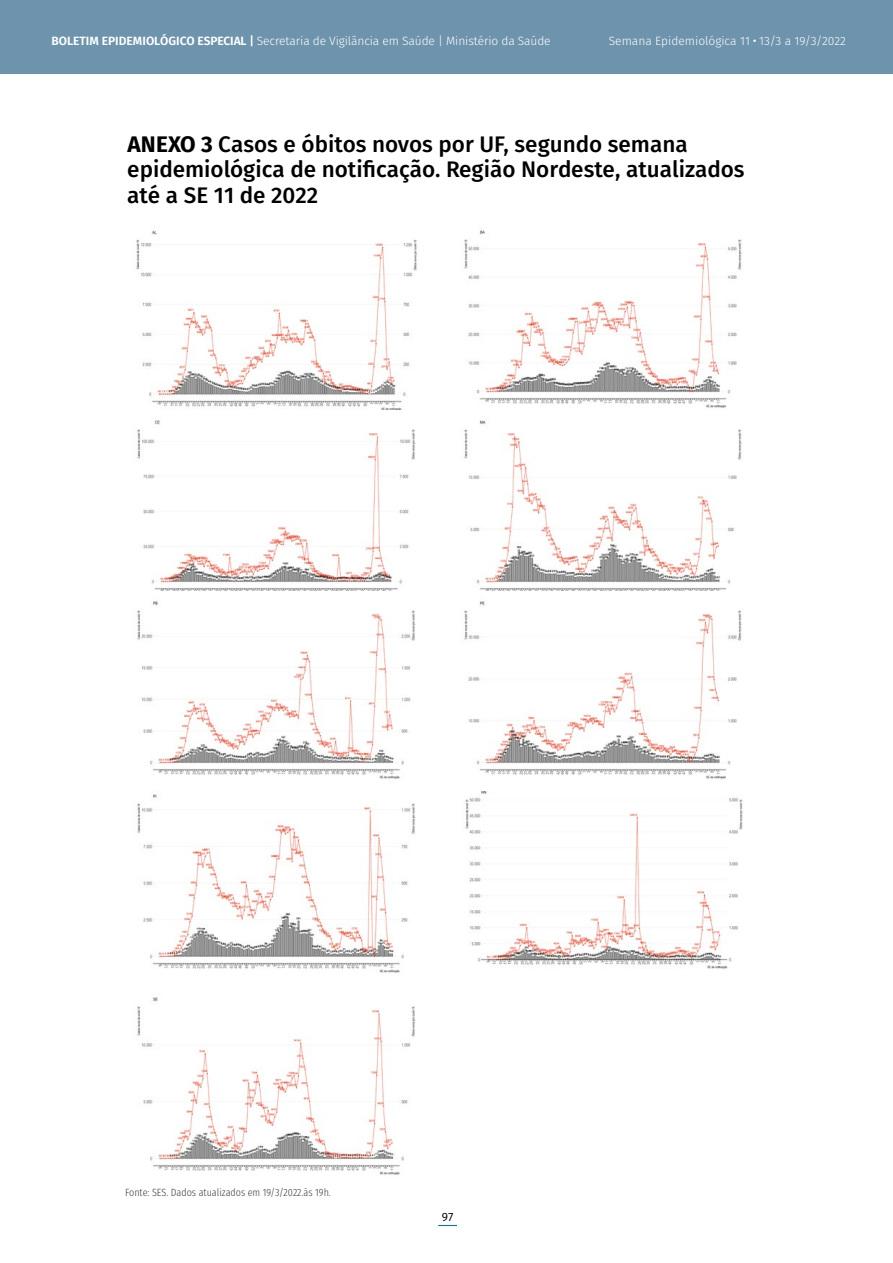
<style>
.page{position:relative;width:893px;height:1263px;background:#fff}
.page>*{position:absolute;margin:0;border:0;box-sizing:border-box;transform-origin:0 0}
.t1{font:500 22.5px/25.5px "Fira Sans";color:#000}
.t2{font:300 12px "Fira Sans";letter-spacing:-.01em;color:#fff}
.t3{font:12px "Fira Sans";color:#000}
.t4{font:300 10.5px "Fira Sans Condensed";color:#3c3c3b}
.s1{font-weight:600}
.s2{font-weight:500}
.s3{font-weight:700}
</style>
<div class="page">
<div style="left:0;top:0;width:893px;height:74px;background:#6e93ac"></div>
<svg style="left:438px;top:1225px;width:19px;height:1px"></svg>
<img style="left:136px;top:230px;width:281px;height:180px">
<img style="left:137px;top:420px;width:279px;height:171px">
<img style="left:137px;top:601px;width:279px;height:178px">
<img style="left:137px;top:794px;width:279px;height:179px">
<img style="left:137px;top:997px;width:279px;height:178px">
<img style="left:465px;top:791px;width:278px;height:178px">
<img style="left:464px;top:230px;width:278px;height:178px">
<img style="left:464px;top:420px;width:278px;height:171px">
<img style="left:464px;top:601px;width:278px;height:178px">
<p class="t2" style="left:51px;top:33px;width:501px"><span class="s1">BOLETIM EPIDEMIOLÓGICO ESPECIAL</span> <span class="s2">|</span> Secretaria de Vigilância em Saúde | Ministério da Saúde</p>
<p class="t2" style="left:609px;top:32px;width:239px">Semana Epidemiológica 11 13/3 a 19/3/2022</p>
<h1 class="t1" style="left:127px;top:131px;width:619px"><span class="s3">ANEXO 3</span> Casos e óbitos novos por UF, segundo semana epidemiológica de notificação. Região Nordeste, atualizados até a SE 11 de 2022</h1>
<p class="t4" style="left:125px;top:1183px;width:207px">Fonte: SES. Dados atualizados em 19/3/2022.às 19h.</p>
<p class="t3" style="left:442px;top:1208px;width:13px">97</p>
</div>
